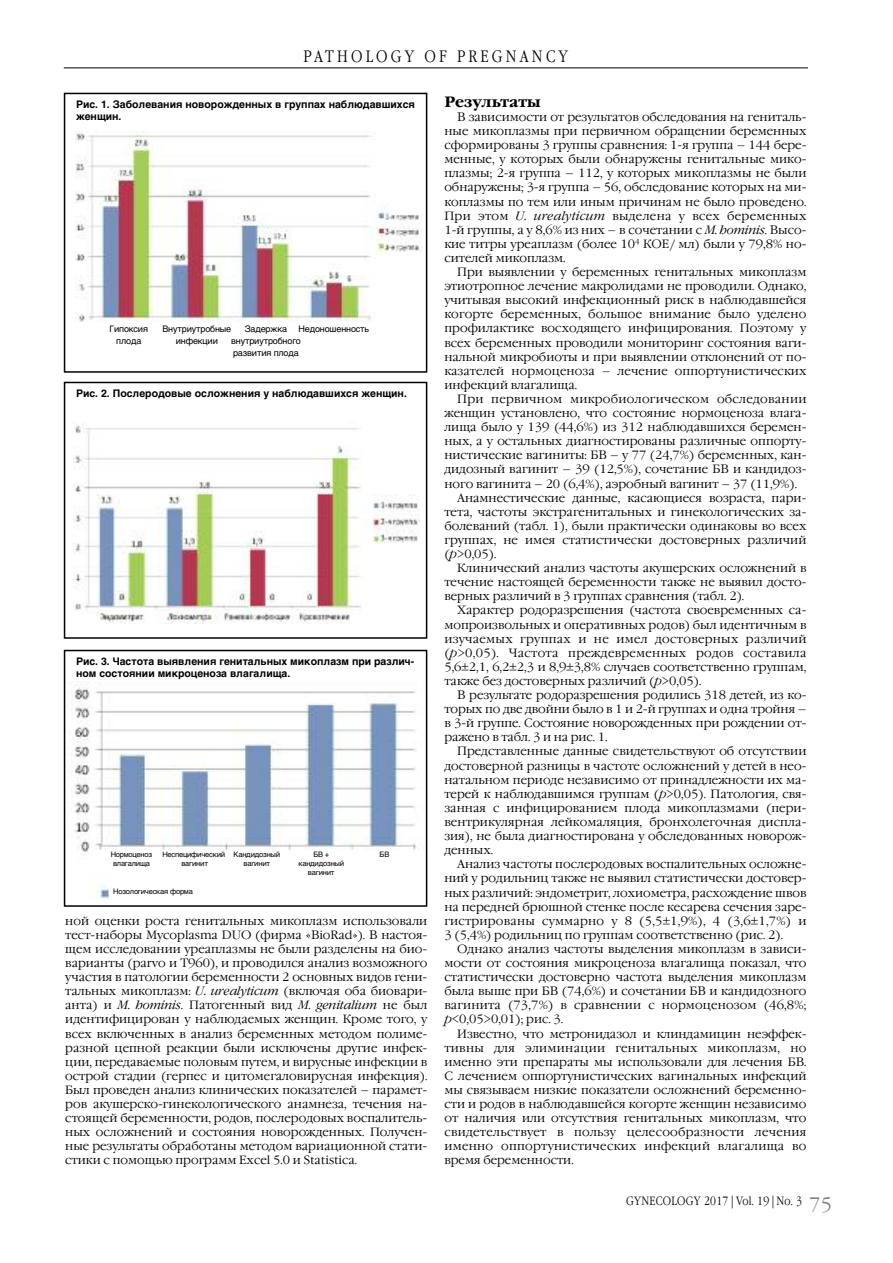
<style>
.page{position:relative;width:893px;height:1263px;background:#fff}
.page>*{position:absolute;margin:0;border:0;box-sizing:border-box;transform-origin:0 0}
.t1{font:300 16.5px "Garamond Narrow C";letter-spacing:.195em;color:#000}
.t2{font:700 15px "Garamond C";color:#000}
.t3{font:300 12px/14.1px "Garamond C";color:#000;text-align:justify}
.t4{font:300 12px "Garamond C";letter-spacing:.025em;color:#000}
.t5{font:300 12px "Garamond C";letter-spacing:.02em;color:#000}
.t6{font:300 12px "Garamond Narrow C";letter-spacing:.025em;color:#000}
.t7{font:700 10.5px/12px "Helvetica";color:#000}
.t8{font:9px/12px "Helvetica";letter-spacing:-.015em;color:#000}
.t9{font:7.5px/9px "Helvetica";letter-spacing:-.03em;color:#000;text-align:center}
.s1{font-style:italic}
.s2{font-size:19.5px;color:#808080}
</style>
<div class="page">
<hr style="left:64px;top:68px;width:744px;height:1px;background:#000">
<img style="left:76px;top:132px;width:345px;height:190px">
<div style="left:64px;top:93px;width:363px;height:280px;border:2px solid #000"></div>
<img style="left:73px;top:422px;width:347px;height:202px">
<div style="left:64px;top:382px;width:363px;height:257px;border:2px solid #000"></div>
<img style="left:73px;top:683px;width:343px;height:216px">
<div style="left:64px;top:650px;width:363px;height:257px;border:2px solid #000"></div>
<h1 class="t1" style="left:304px;top:47px;width:266px">PATHOLOGY OF PREGNANCY</h1>
<p class="t7" style="left:76px;top:99px;width:341px">Рис. 1. Заболевания новорожденных в группах наблюдавшихся женщин.</p>
<p class="t8" style="left:110px;top:322px;width:40px">Гипоксия</p>
<p class="t8" style="left:162px;top:322px;width:70px">Внутриутробные</p>
<p class="t8" style="left:245px;top:322px;width:44px">Задержка</p>
<p class="t8" style="left:299px;top:322px;width:72px">Недоношенность</p>
<p class="t8" style="left:116px;top:334px;width:27px">плода</p>
<p class="t8" style="left:176px;top:334px;width:44px">инфекции</p>
<p class="t8" style="left:231px;top:334px;width:71px">внутриутробного развития плода</p>
<p class="t7" style="left:76px;top:388px;width:332px">Рис. 2. Послеродовые осложнения у наблюдавшихся женщин.</p>
<p class="t7" style="left:76px;top:656px;width:340px">Рис. 3. Частота выявления генитальных микоплазм при различ&shy;ном состоянии микроценоза влагалища.</p>
<p class="t9" style="left:111px;top:849px;width:43px">Нормоценоз</p>
<p class="t9" style="left:162px;top:849px;width:119px">Неспецифический Кандидозный</p>
<p class="t9" style="left:313px;top:849px;width:17px">БВ +</p>
<p class="t9" style="left:380px;top:849px;width:11px">БВ</p>
<p class="t9" style="left:113px;top:858px;width:38px">влагалища</p>
<p class="t9" style="left:181px;top:858px;width:28px">вагинит</p>
<p class="t9" style="left:244px;top:858px;width:28px">вагинит</p>
<p class="t9" style="left:298px;top:858px;width:47px">кандидозный вагинит</p>
<p class="t9" style="left:113px;top:887px;width:81px">Нозологическая форма</p>
<p class="t3" style="left:65px;top:913px;width:364px">ной оценки роста генитальных микоплазм использовали тест-наборы Mycoplasma DUO (фирма «ВioRad»). В настоя&shy;щем исследовании уреаплазмы не были разделены на био&shy;варианты (раrvо и Т960), и проводился анализ возможного участия в патологии беременности 2 основных видов гени&shy;тальных микоплазм: <span class="s1">U. urealyticum</span> (включая оба биовари&shy;анта) и <span class="s1">М. hominis</span>. Патогенный вид <span class="s1">М. genitalium</span> не был идентифицирован у наблюдаемых женщин. Кроме того, у всех включенных в анализ беременных методом полиме&shy;разной цепной реакции были исключены другие инфек&shy;ции, передаваемые половым путем, и вирусные инфекции в острой стадии (герпес и цитомегаловирусная инфекция).<br>Был проведен анализ клинических показателей – парамет&shy;ров акушерско-гинекологического анамнеза, течения на&shy;стоящей беременности, родов, послеродовых воспалитель&shy;ных осложнений и состояния новорожденных. Получен&shy;ные результаты обработаны методом вариационной стати&shy;стики с помощью программ Ехсеl 5.0 и Statistica.</p>
<p class="t2" style="left:444px;top:93px;width:98px">Результаты</p>
<p class="t3" style="left:444px;top:110px;width:364px;text-indent:13px">В зависимости от результатов обследования на гениталь&shy;ные микоплазмы при первичном обращении беременных сформированы 3 группы сравнения: 1-я группа – 144 бере&shy;менные, у которых были обнаружены генитальные мико&shy;плазмы; 2-я группа – 112, у которых микоплазмы не были обнаружены; 3-я группа – 56, обследование которых на ми&shy;коплазмы по тем или иным причинам не было проведено.<br>При этом <span class="s1">U. urealyticum</span> выделена у всех беременных 1-й группы, а у 8,6% из них – в сочетании с <span class="s1">М. hominis</span>. Высо&shy;кие титры уреаплазм (более 10<sup>4</sup> КОЕ/ мл) были у 79,8% но&shy;сителей микоплазм.</p>
<p class="t3" style="left:444px;top:265px;width:364px;text-indent:13px">При выявлении у беременных генитальных микоплазм этиотропное лечение макролидами не проводили. Однако, учитывая высокий инфекционный риск в наблюдавшейся когорте беременных, большое внимание было уделено профилактике восходящего инфицирования. Поэтому у всех беременных проводили мониторинг состояния ваги&shy;нальной микробиоты и при выявлении отклонений от по&shy;казателей нормоценоза – лечение оппортунистических инфекций влагалища.</p>
<p class="t4" style="left:457px;top:392px;width:351px">При первичном микробиологическом обследовании</p>
<p class="t3" style="left:444px;top:406px;width:364px">женщин установлено, что состояние нормоценоза влага-</p>
<p class="t3" style="left:444px;top:420px;width:364px">лища было у 139 (44,6%) из 312 наблюдавшихся беремен-</p>
<p class="t3" style="left:444px;top:434px;width:364px">ных, а у остальных диагностированы различные оппорту-</p>
<p class="t3" style="left:444px;top:448px;width:364px">нистические вагиниты: БВ – у 77 (24,7%) беременных, кан-</p>
<p class="t3" style="left:444px;top:462px;width:364px">дидозный вагинит – 39 (12,5%), сочетание БВ и кандидоз-</p>
<p class="t3" style="left:444px;top:476px;width:354px">ного вагинита – 20 (6,4%), аэробный вагинит – 37 (11,9%).</p>
<p class="t3" style="left:457px;top:490px;width:351px">Анамнестические данные, касающиеся возраста, пари-</p>
<p class="t3" style="left:444px;top:505px;width:364px">тета, частоты экстрагенитальных и гинекологических за-</p>
<p class="t3" style="left:444px;top:519px;width:364px">болеваний (табл. 1), были практически одинаковы во всех</p>
<p class="t3" style="left:444px;top:533px;width:364px">группах, не имея статистически достоверных различий</p>
<p class="t3" style="left:444px;top:547px;width:54px">(<span class="s1">р</span>&gt;0,05).</p>
<p class="t3" style="left:457px;top:561px;width:351px">Клинический анализ частоты акушерских осложнений в</p>
<p class="t3" style="left:444px;top:575px;width:364px">течение настоящей беременности также не выявил досто-</p>
<p class="t3" style="left:444px;top:589px;width:301px">верных различий в 3 группах сравнения (табл. 2).</p>
<p class="t3" style="left:457px;top:603px;width:351px">Характер родоразрешения (частота своевременных са-</p>
<p class="t3" style="left:444px;top:617px;width:364px">мопроизвольных и оперативных родов) был идентичным в</p>
<p class="t4" style="left:444px;top:631px;width:364px">изучаемых группах и не имел достоверных различий</p>
<p class="t4" style="left:444px;top:646px;width:364px">(<span class="s1">р</span>&gt;0,05). Частота преждевременных родов составила</p>
<p class="t3" style="left:444px;top:660px;width:364px">5,6±2,1, 6,2±2,3 и 8,9±3,8% случаев соответственно группам,</p>
<p class="t3" style="left:444px;top:674px;width:258px">также без достоверных различий (<span class="s1">p</span>&gt;0,05).</p>
<p class="t3" style="left:457px;top:688px;width:351px">В результате родоразрешения родились 318 детей, из ко-</p>
<p class="t3" style="left:444px;top:702px;width:364px">торых по две двойни было в 1 и 2-й группах и одна тройня –</p>
<p class="t3" style="left:444px;top:716px;width:364px">в 3-й группе. Состояние новорожденных при рождении от-</p>
<p class="t3" style="left:444px;top:730px;width:164px">ражено в табл. 3 и на рис. 1.</p>
<p class="t3" style="left:457px;top:744px;width:351px">Представленные данные свидетельствуют об отсутствии</p>
<p class="t3" style="left:444px;top:758px;width:364px">достоверной разницы в частоте осложнений у детей в нео-</p>
<p class="t3" style="left:444px;top:772px;width:364px">натальном периоде независимо от принадлежности их ма-</p>
<p class="t3" style="left:444px;top:787px;width:364px">терей к наблюдавшимся группам (<span class="s1">р</span>&gt;0,05). Патология, свя-</p>
<p class="t3" style="left:444px;top:801px;width:364px">занная с инфицированием плода микоплазмами (пери-</p>
<p class="t3" style="left:444px;top:815px;width:364px">вентрикулярная лейкомаляция, бронхолегочная диспла-</p>
<p class="t3" style="left:444px;top:829px;width:364px">зия), не была диагностирована у обследованных новорож-</p>
<p class="t3" style="left:444px;top:843px;width:50px">денных.</p>
<p class="t3" style="left:457px;top:857px;width:351px">Анализ частоты послеродовых воспалительных осложне-</p>
<p class="t3" style="left:444px;top:871px;width:364px">ний у родильниц также не выявил статистически достовер-</p>
<p class="t3" style="left:444px;top:885px;width:364px">ных различий: эндометрит, лохиометра, расхождение швов</p>
<p class="t3" style="left:444px;top:899px;width:364px">на передней брюшной стенке после кесарева сечения заре-</p>
<p class="t5" style="left:444px;top:913px;width:364px">гистрированы суммарно у 8 (5,5±1,9%), 4 (3,6±1,7%) и</p>
<p class="t3" style="left:444px;top:928px;width:340px">3 (5,4%) родильниц по группам соответственно (рис. 2).</p>
<p class="t3" style="left:457px;top:942px;width:351px">Однако анализ частоты выделения микоплазм в зависи-</p>
<p class="t3" style="left:444px;top:956px;width:364px">мости от состояния микроценоза влагалища показал, что</p>
<p class="t3" style="left:444px;top:970px;width:364px">статистически достоверно частота выделения микоплазм</p>
<p class="t3" style="left:444px;top:984px;width:364px">была выше при БВ (74,6%) и сочетании БВ и кандидозного</p>
<p class="t3" style="left:444px;top:998px;width:364px">вагинита (73,7%) в сравнении с нормоценозом (46,8%;</p>
<p class="t3" style="left:444px;top:1012px;width:120px"><span class="s1">p</span>&lt;0,05&gt;0,01); рис. 3.</p>
<p class="t3" style="left:457px;top:1026px;width:351px">Известно, что метронидазол и клиндамицин неэффек-</p>
<p class="t4" style="left:444px;top:1040px;width:364px">тивны для элиминации генитальных микоплазм, но</p>
<p class="t3" style="left:444px;top:1054px;width:364px">именно эти препараты мы использовали для лечения БВ.</p>
<p class="t3" style="left:444px;top:1069px;width:364px">С лечением оппортунистических вагинальных инфекций</p>
<p class="t3" style="left:444px;top:1083px;width:364px">мы связываем низкие показатели осложнений беременно-</p>
<p class="t3" style="left:444px;top:1097px;width:364px">сти и родов в наблюдавшейся когорте женщин независимо</p>
<p class="t3" style="left:444px;top:1111px;width:364px">от наличия или отсутствия генитальных микоплазм, что</p>
<p class="t4" style="left:444px;top:1125px;width:364px">свидетельствует в пользу целесообразности лечения</p>
<p class="t4" style="left:444px;top:1139px;width:364px">именно оппортунистических инфекций влагалища во</p>
<p class="t3" style="left:444px;top:1153px;width:131px">время беременности.</p>
<p class="t6" style="left:626px;top:1194px;width:207px">GYNECOLOGY 2017 | Vol. 19 | No. 3 <span class="s2">75</span></p>
</div>
